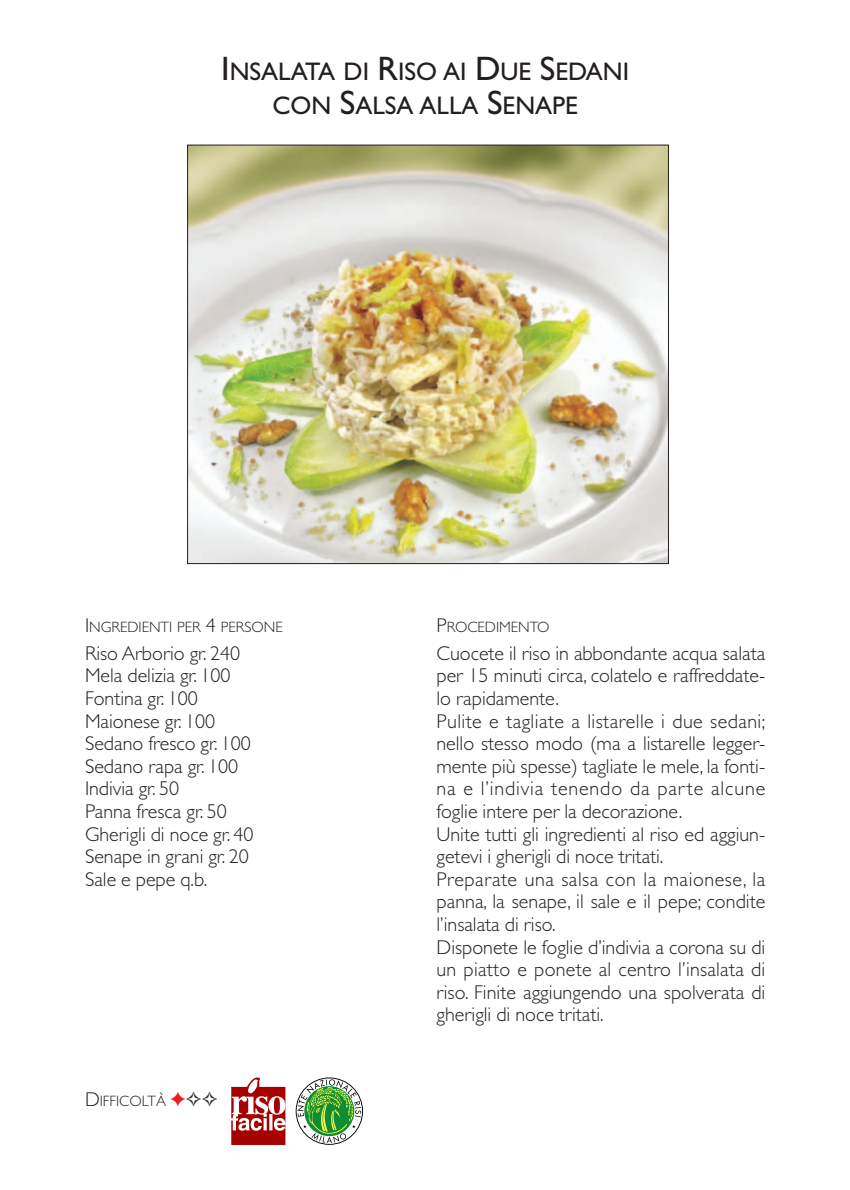
<style>
.page{position:relative;width:850px;height:1190px;background:#fff}
.page>*{position:absolute;margin:0;border:0;box-sizing:border-box;transform-origin:0 0}
.t1{font:25.6px/34px "Gill Sans";color:#231f20;text-align:center}
.t2{font:300 20px/22.6px "Gill Sans";color:#231f20}
.t3{font:300 15px "Gill Sans";color:#231f20}
.s1{font-size:34px}
.s2{font-size:20px}
.s3{color:#ee1d23}
</style>
<div class="page">
<img style="left:189px;top:147px;width:478px;height:415px">
<div style="left:231px;top:1087px;width:54px;height:58px;background:#a60000"></div>
<svg style="left:231px;top:1077px;width:55px;height:54px"></svg>
<svg style="left:297px;top:1080px;width:64px;height:63px"></svg>
<p class="t1" style="left:221px;top:57px;width:409px"><span class="s1">I</span>NSALATA DI <span class="s1">R</span>ISO AI <span class="s1">D</span>UE <span class="s1">S</span>EDANI<br>CON <span class="s1">S</span>ALSA ALLA <span class="s1">S</span>ENAPE</p>
<p class="t3" style="left:85px;top:621px;width:199px"><span class="s2">I</span>NGREDIENTI PER <span class="s2">4</span> PERSONE</p>
<p class="t2" style="left:85px;top:644px;width:170px">Riso Arborio gr. 240<br>Mela delizia gr. 100<br>Fontina gr. 100<br>Maionese gr. 100<br>Sedano fresco gr. 100<br>Sedano rapa gr. 100<br>Indivia gr. 50<br>Panna fresca gr. 50<br>Gherigli di noce gr. 40<br>Senape in grani gr. 20<br>Sale e pepe q.b.</p>
<p class="t3" style="left:85px;top:1095px;width:134px"><span class="s2">D</span>IFFICOLTÀ <span class="s3">✦</span>✧✧</p>
<p class="t3" style="left:437px;top:621px;width:115px"><span class="s2">P</span>ROCEDIMENTO</p>
<p class="t2" style="left:437px;top:644px;width:330px">Cuocete il riso in abbondante acqua salata per 15 minuti circa, colatelo e raffreddate&shy;lo rapidamente.<br>Pulite e tagliate a listarelle i due sedani; nello stesso modo (ma a listarelle legger&shy;mente più spesse) tagliate le mele, la fonti&shy;na e l’indivia tenendo da parte alcune foglie intere per la decorazione.<br>Unite tutti gli ingredienti al riso ed aggiun&shy;getevi i gherigli di noce tritati.<br>Preparate una salsa con la maionese, la panna, la senape, il sale e il pepe; condite l’insalata di riso.<br>Disponete le foglie d’indivia a corona su di un piatto e ponete al centro l’insalata di riso. Finite aggiungendo una spolverata di gherigli di noce tritati.</p>
</div>
